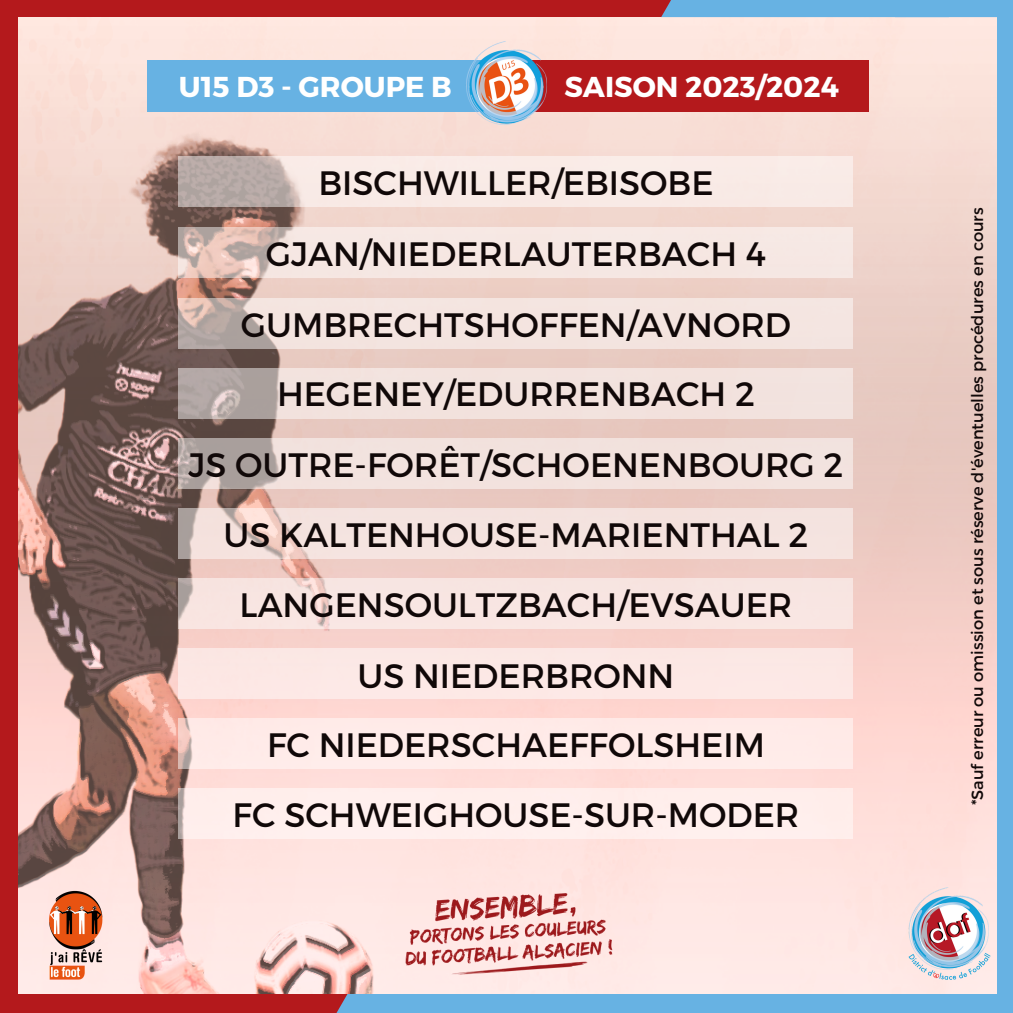
<style>
.page{position:relative;width:1013px;height:1013px;background:#fff}
.page>*{position:absolute;margin:0;border:0;box-sizing:border-box;transform-origin:0 0}
.t1{font:33.75px "Montserrat";color:#100808}
.t2{font:700 28.75px "Montserrat";color:#fff}
.t3{font:16.25px "Montserrat";color:#100808}
</style>
<div class="page">
<img style="left:19px;top:17px;width:978px;height:977px">
<div style="left:997px;top:0;width:15px;height:1012px;background:#67b2e3"></div>
<div style="left:171px;top:994px;width:841px;height:18px;background:#67b2e3"></div>
<div style="left:0;top:0;width:892px;height:17px;background:#b4191c"></div>
<div style="left:661px;top:0;width:287px;height:17px;background:#67b2e3"></div>
<div style="left:895px;top:0;width:117px;height:17px;background:#67b2e3"></div>
<div style="left:0;top:0;width:18px;height:1012px;background:#b4191c"></div>
<div style="left:181px;top:994px;width:166px;height:18px;background:#b4191c"></div>
<div style="left:0;top:994px;width:275px;height:18px;background:#b4191c"></div>
<img style="left:907px;top:886px;width:83px;height:96px">
<img style="left:392px;top:888px;width:221px;height:91px">
<img style="left:44px;top:887px;width:63px;height:95px">
<div style="left:147px;top:61px;width:356px;height:51px;background:#67b2e3"></div>
<div style="left:506px;top:61px;width:363px;height:51px;background:#b4191c"></div>
<img style="left:459px;top:35px;width:94px;height:95px">
<svg style="left:179px;top:156px;width:674px;height:51px;background:#eddfdb"></svg>
<svg style="left:179px;top:227px;width:674px;height:51px;background:#f1e0dc"></svg>
<svg style="left:179px;top:298px;width:674px;height:51px;background:#ecddd8"></svg>
<svg style="left:179px;top:368px;width:674px;height:51px;background:#e8d9d5"></svg>
<svg style="left:179px;top:438px;width:674px;height:51px;background:#e8d9d5"></svg>
<svg style="left:179px;top:508px;width:674px;height:51px;background:#f2dfdb"></svg>
<div style="left:179px;top:578px;width:674px;height:51px;background:#f8e5e2"></div>
<div style="left:179px;top:648px;width:674px;height:51px;background:#fce8e5"></div>
<div style="left:179px;top:718px;width:674px;height:51px;background:#ffebe9"></div>
<div style="left:179px;top:788px;width:674px;height:51px;background:#ffefed"></div>
<p class="t2" style="left:179px;top:68px;width:274px">U15 D3 - GROUPE B</p>
<p class="t2" style="left:564px;top:68px;width:276px">SAISON 2023/2024</p>
<p class="t1" style="left:318px;top:161px;width:397px">BISCHWILLER/EBISOBE</p>
<p class="t1" style="left:266px;top:232px;width:502px">GJAN/NIEDERLAUTERBACH 4</p>
<p class="t1" style="left:241px;top:303px;width:551px">GUMBRECHTSHOFFEN/AVNORD</p>
<p class="t1" style="left:277px;top:372px;width:479px">HEGENEY/EDURRENBACH 2</p>
<p class="t1" style="left:188px;top:442px;width:656px">JS OUTRE-FORÊT/SCHOENENBOURG 2</p>
<p class="t1" style="left:223px;top:512px;width:586px">US KALTENHOUSE-MARIENTHAL 2</p>
<p class="t1" style="left:240px;top:583px;width:554px">LANGENSOULTZBACH/EVSAUER</p>
<p class="t1" style="left:357px;top:654px;width:318px">US NIEDERBRONN</p>
<p class="t1" style="left:267px;top:723px;width:499px">FC NIEDERSCHAEFFOLSHEIM</p>
<p class="t1" style="left:233px;top:793px;width:568px">FC SCHWEIGHOUSE-SUR-MODER</p>
<p class="t3" style="left:966px;top:805px;width:599px;rotate:-90deg">*Sauf erreur ou omission et sous réserve d'éventuelles procédures en cours</p>
</div>
